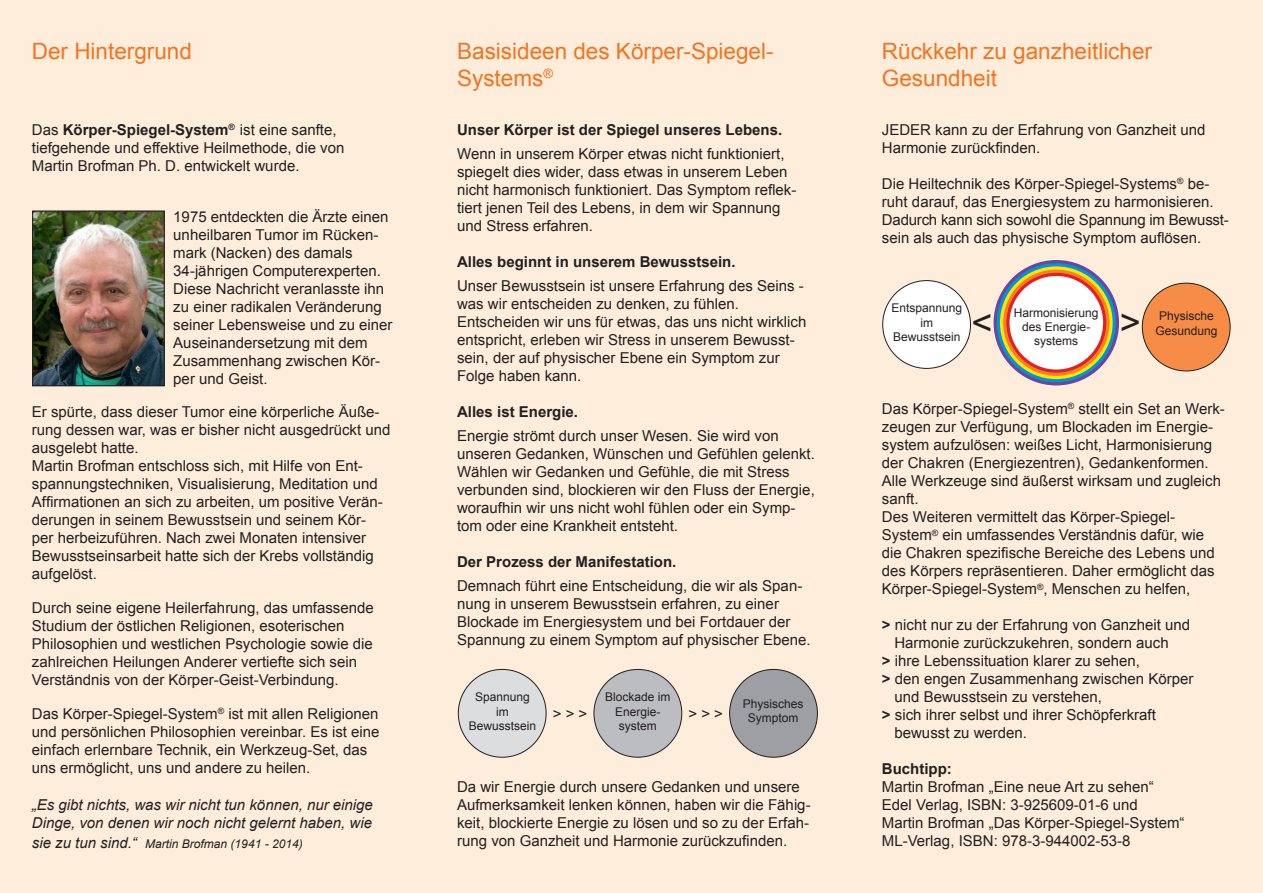
<style>
.page{position:relative;width:1263px;height:893px;background:#fdedda}
.page>*{position:absolute;margin:0;border:0;box-sizing:border-box;transform-origin:0 0}
.t1{font:36px "Arial";color:#231f20}
.t2{font:22.5px/27px "Arial";color:#f47321}
.t3{font:15px/18px "Arial";color:#231f20}
.t4{font:700 15px "Arial";color:#231f20}
.t5{font:italic 15px/18px "Arial";color:#231f20}
.t6{font:12px/14.4px "Arial";color:#231f20;text-align:center}
.t7{font:italic 12px "Arial";color:#231f20}
.s1{font-weight:700}
.s2{font-size:15px}
</style>
<div class="page">
<div style="left:730px;top:669px;width:87px;height:88px;background:#9d9fa2;border-radius:50%"></div>
<div style="left:594px;top:669px;width:88px;height:88px;background:#bcbdc0;border-radius:50%"></div>
<div style="left:458px;top:669px;width:88px;height:88px;background:#dcdddf;border-radius:50%"></div>
<div style="left:883px;top:281px;width:87px;height:87px;background:#fff;border-radius:50%"></div>
<div style="left:1142px;top:283px;width:88px;height:88px;background:#f68c45;border-radius:50%"></div>
<svg style="left:993px;top:260px;width:126px;height:125px"></svg>
<svg style="left:997px;top:263px;width:119px;height:119px"></svg>
<svg style="left:1000px;top:266px;width:113px;height:113px"></svg>
<svg style="left:1003px;top:270px;width:106px;height:106px"></svg>
<svg style="left:1006px;top:273px;width:100px;height:100px"></svg>
<div style="left:1009px;top:276px;width:94px;height:93px;background:#fff;border-radius:50%"></div>
<img style="left:34px;top:212px;width:129px;height:172px">
<div style="left:32px;top:210px;width:133px;height:176px;border:1px solid #231f20"></div>
<h2 class="t2" style="left:32px;top:38px;width:162px">Der Hintergrund</h2>
<p class="t3" style="left:32px;top:121px;width:314px">Das <span class="s1">Körper-Spiegel-System</span><sup>®</sup> ist eine sanfte, tiefgehende und effektive Heilmethode, die von<br>Martin Brofman Ph. D. entwickelt wurde.</p>
<p class="t3" style="left:173px;top:207px;width:221px">1975 entdeckten die Ärzte einen unheilbaren Tumor im Rücken&shy;mark (Nacken) des damals<br>34-jährigen Computerexperten.<br>Diese Nachricht veranlasste ihn zu einer radikalen Veränderung seiner Lebensweise und zu einer<br>Auseinandersetzung mit dem<br>Zusammenhang zwischen Kör&shy;per und Geist.</p>
<p class="t3" style="left:32px;top:403px;width:360px">Er spürte, dass dieser Tumor eine körperliche Äuße&shy;rung dessen war, was er bisher nicht ausgedrückt und ausgelebt hatte.<br>Martin Brofman entschloss sich, mit Hilfe von Ent&shy;spannungstechniken, Visualisierung, Meditation und Affirmationen an sich zu arbeiten, um positive Verän&shy;derungen in seinem Bewusstsein und seinem Kör&shy;per herbeizuführen. Nach zwei Monaten intensiver Bewusstseinsarbeit hatte sich der Krebs vollständig aufgelöst.</p>
<p class="t3" style="left:32px;top:599px;width:343px">Durch seine eigene Heilerfahrung, das umfassende Studium der östlichen Religionen, esoterischen Philosophien und westlichen Psychologie sowie die zahlreichen Heilungen Anderer vertiefte sich sein Verständnis von der Körper-Geist-Verbindung.</p>
<p class="t3" style="left:32px;top:705px;width:349px">Das Körper-Spiegel-System<sup>®</sup> ist mit allen Religionen und persönlichen Philosophien vereinbar. Es ist eine einfach erlernbare Technik, ein Werkzeug-Set, das uns ermöglicht, uns und andere zu heilen.</p>
<p class="t5" style="left:32px;top:796px;width:342px">„Es gibt nichts, was wir nicht tun können, nur einige<br>Dinge, von denen wir noch nicht gelernt haben, wie</p>
<p class="t7" style="left:32px;top:836px;width:272px"><span class="s2">sie zu tun sind.“</span> Martin Brofman (1941 - 2014)</p>
<h2 class="t2" style="left:457px;top:38px;width:318px">Basisideen des Körper-Spiegel-<br>Systems<sup>®</sup></h2>
<p class="t4" style="left:457px;top:120px;width:327px">Unser Körper ist der Spiegel unseres Lebens.</p>
<p class="t3" style="left:457px;top:145px;width:341px">Wenn in unserem Körper etwas nicht funktioniert, spiegelt dies wider, dass etwas in unserem Leben nicht harmonisch funktioniert. Das Symptom reflek&shy;tiert jenen Teil des Lebens, in dem wir Spannung und Stress erfahren.</p>
<p class="t4" style="left:457px;top:252px;width:280px">Alles beginnt in unserem Bewusstsein.</p>
<p class="t3" style="left:457px;top:277px;width:351px">Unser Bewusstsein ist unsere Erfahrung des Seins - was wir entscheiden zu denken, zu fühlen.<br>Entscheiden wir uns für etwas, das uns nicht wirklich entspricht, erleben wir Stress in unserem Bewusst&shy;sein, der auf physischer Ebene ein Symptom zur Folge haben kann.</p>
<p class="t4" style="left:457px;top:402px;width:122px">Alles ist Energie.</p>
<p class="t3" style="left:457px;top:427px;width:359px">Energie strömt durch unser Wesen. Sie wird von unseren Gedanken, Wünschen und Gefühlen gelenkt.<br>Wählen wir Gedanken und Gefühle, die mit Stress verbunden sind, blockieren wir den Fluss der Energie, woraufhin wir uns nicht wohl fühlen oder ein Symp&shy;tom oder eine Krankheit entsteht.</p>
<p class="t4" style="left:457px;top:552px;width:221px">Der Prozess der Manifestation.</p>
<p class="t3" style="left:457px;top:577px;width:355px">Demnach führt eine Entscheidung, die wir als Span&shy;nung in unserem Bewusstsein erfahren, zu einer Blockade im Energiesystem und bei Fortdauer der Spannung zu einem Symptom auf physischer Ebene.</p>
<p class="t6" style="left:469px;top:690px;width:69px">Spannung im<br>Bewusstsein</p>
<p class="t6" style="left:605px;top:690px;width:67px">Blockade im<br>Energie&shy;system</p>
<p class="t6" style="left:743px;top:697px;width:62px">Physisches</p>
<p class="t3" style="left:553px;top:705px;width:36px">&gt; &gt; &gt;</p>
<p class="t3" style="left:688px;top:705px;width:36px">&gt; &gt; &gt;</p>
<p class="t6" style="left:748px;top:711px;width:52px">Symptom</p>
<p class="t3" style="left:457px;top:778px;width:355px">Da wir Energie durch unsere Gedanken und unsere Aufmerksamkeit lenken können, haben wir die Fähig&shy;keit, blockierte Energie zu lösen und so zu der Erfah&shy;rung von Ganzheit und Harmonie zurückzufinden.</p>
<h2 class="t2" style="left:882px;top:38px;width:272px">Rückkehr zu ganzheitlicher<br>Gesundheit</h2>
<p class="t3" style="left:882px;top:121px;width:325px">JEDER kann zu der Erfahrung von Ganzheit und<br>Harmonie zurückfinden.</p>
<p class="t3" style="left:882px;top:175px;width:348px">Die Heiltechnik des Körper-Spiegel-Systems<sup>®</sup> be&shy;ruht darauf, das Energiesystem zu harmonisieren.<br>Dadurch kann sich sowohl die Spannung im Bewusst&shy;sein als auch das physische Symptom auflösen.</p>
<p class="t6" style="left:891px;top:301px;width:72px">Entspannung im<br>Bewusstsein</p>
<p class="t6" style="left:1159px;top:309px;width:56px">Physische</p>
<h1 class="t1" style="left:992px;top:346px;width:23px;rotate:-180deg">&gt;</h1>
<p class="t6" style="left:1014px;top:305px;width:86px">Harmonisierung des Energie&shy;systems</p>
<h1 class="t1" style="left:1120px;top:299px;width:23px">&gt;</h1>
<p class="t6" style="left:1155px;top:323px;width:64px">Gesundung</p>
<p class="t3" style="left:882px;top:400px;width:344px">Das Körper-Spiegel-System<sup>®</sup> stellt ein Set an Werk&shy;zeugen zur Verfügung, um Blockaden im Energie&shy;system aufzulösen: weißes Licht, Harmonisierung der Chakren (Energiezentren), Gedankenformen.<br>Alle Werkzeuge sind äußerst wirksam und zugleich sanft.<br>Des Weiteren vermittelt das Körper-Spiegel-System<sup>®</sup> ein umfassendes Verständnis dafür, wie die Chakren spezifische Bereiche des Lebens und des Körpers repräsentieren. Daher ermöglicht das Körper-Spiegel-System<sup>®</sup>, Menschen zu helfen,</p>
<p class="t3" style="left:882px;top:616px;width:310px"><span class="s1">&gt;</span> nicht nur zu der Erfahrung von Ganzheit und</p>
<p class="t3" style="left:894px;top:634px;width:276px">Harmonie zurückzukehren, sondern auch</p>
<p class="t3" style="left:882px;top:652px;width:260px"><span class="s1">&gt;</span> ihre Lebenssituation klarer zu sehen,</p>
<p class="t3" style="left:882px;top:670px;width:313px"><span class="s1">&gt;</span> den engen Zusammenhang zwischen Körper</p>
<p class="t3" style="left:894px;top:688px;width:209px">und Bewusstsein zu verstehen,</p>
<p class="t3" style="left:882px;top:706px;width:275px"><span class="s1">&gt;</span> sich ihrer selbst und ihrer Schöpferkraft</p>
<p class="t3" style="left:894px;top:724px;width:134px">bewusst zu werden.</p>
<p class="t4" style="left:882px;top:759px;width:71px">Buchtipp:</p>
<p class="t3" style="left:882px;top:778px;width:304px">Martin Brofman „Eine neue Art zu sehen“ Edel Verlag, ISBN: 3-925609-01-6 und<br>Martin Brofman „Das Körper-Spiegel-System“ ML-Verlag, ISBN: 978-3-944002-53-8</p>
</div>
